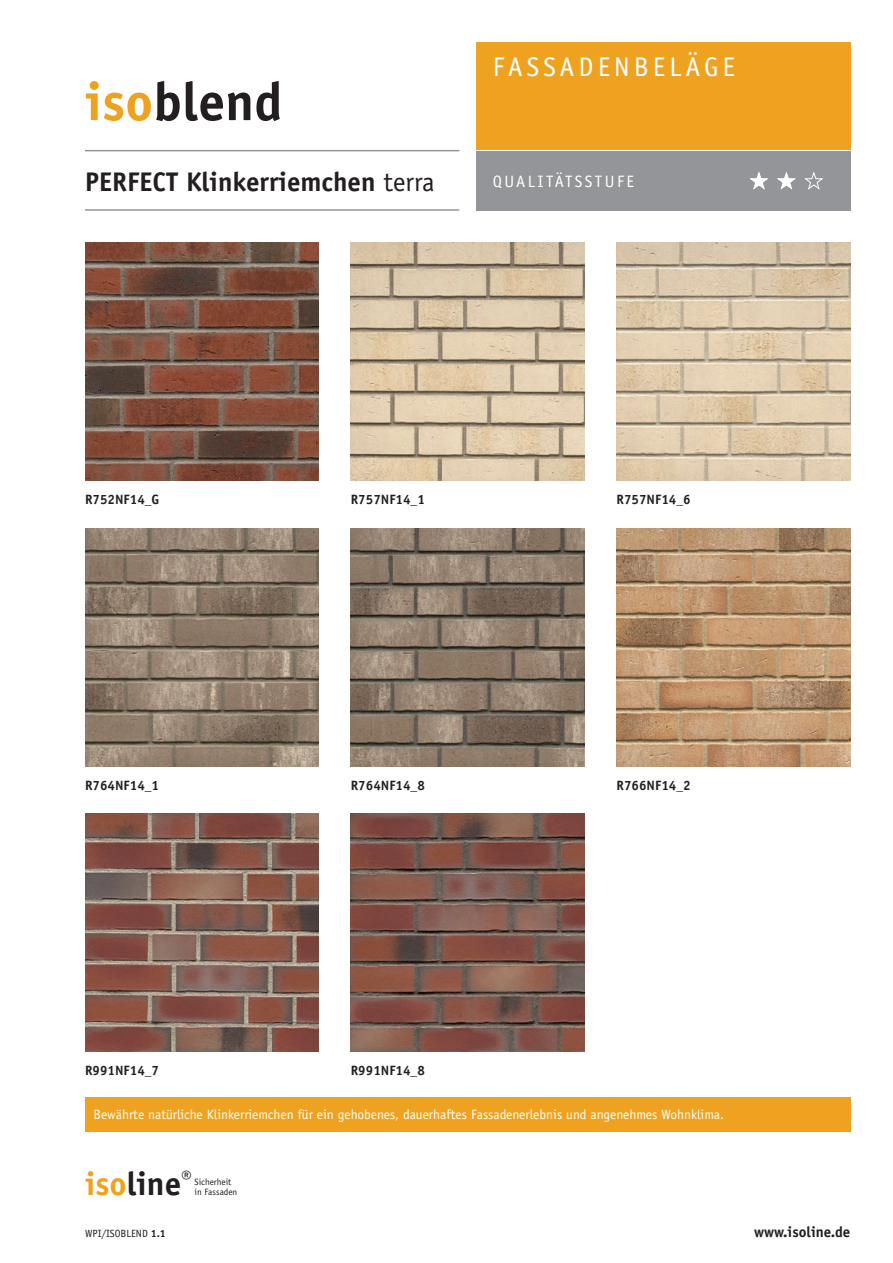
<style>
.page{position:relative;width:893px;height:1263px;background:#fff}
.page>*{position:absolute;margin:0;border:0;box-sizing:border-box;transform-origin:0 0}
.t1{font:700 54px "Officina Sans Std";color:#231f20}
.t2{font:700 27px "Officina Sans Std";color:#231f20}
.t3{font:27px "Officina Sans Std";letter-spacing:.15em;color:#fff}
.t4{font:16.5px "Officina Sans Std";letter-spacing:.15em;color:#fff}
.t5{font:700 15px "Officina Sans Std";color:#231f20}
.t6{font:13.5px "Officina Sans Std";color:#fff}
.t7{font:700 13.5px "Officina Sans Std";color:#231f20}
.t8{font:10.5px "Officina Sans Std";color:#231f20}
.t9{font:9.15px/9.8px "Officina Sans Std";color:#231f20}
.s1{color:#eea21f}
.s2{font-weight:400}
.s3{font-weight:700;font-size:33px;color:#eea21f}
.s4{font-weight:700;font-size:33px}
.s5{font-size:19.2px}
.s6{font-weight:700}
</style>
<div class="page">
<img style="left:85px;top:242px;width:234px;height:238px">
<img style="left:85px;top:528px;width:234px;height:239px">
<img style="left:85px;top:814px;width:234px;height:238px">
<img style="left:351px;top:528px;width:234px;height:239px">
<img style="left:351px;top:814px;width:234px;height:238px">
<img style="left:617px;top:528px;width:233px;height:239px">
<img style="left:351px;top:242px;width:234px;height:238px">
<img style="left:617px;top:242px;width:233px;height:238px">
<div style="left:476px;top:43px;width:374px;height:107px;background:#eea21f"></div>
<div style="left:476px;top:151px;width:374px;height:60px;background:#939598"></div>
<svg style="left:749px;top:172px;width:20px;height:18px"></svg>
<svg style="left:777px;top:172px;width:19px;height:18px"></svg>
<svg style="left:804px;top:172px;width:19px;height:18px"></svg>
<hr style="left:85px;top:150px;width:374px;height:1px;background:#939598">
<hr style="left:85px;top:209px;width:374px;height:2px;background:#939598">
<div style="left:85px;top:1097px;width:765px;height:34px;background:#eea21f"></div>
<h1 class="t1" style="left:85px;top:68px;width:199px"><span class="s1">iso</span>blend</h1>
<h2 class="t2" style="left:85px;top:165px;width:351px">PERFECT Klinkerriemchen <span class="s2">terra</span></h2>
<h2 class="t3" style="left:493px;top:51px;width:244px">FASSADENBELÄGE</h2>
<p class="t4" style="left:493px;top:172px;width:143px">QUALITÄTSSTUFE</p>
<p class="t7" style="left:85px;top:491px;width:76px">R752NF14_G</p>
<p class="t7" style="left:351px;top:491px;width:76px">R757NF14_1</p>
<p class="t7" style="left:617px;top:491px;width:76px">R757NF14_6</p>
<p class="t7" style="left:85px;top:777px;width:76px">R764NF14_1</p>
<p class="t7" style="left:351px;top:777px;width:76px">R764NF14_8</p>
<p class="t7" style="left:617px;top:777px;width:76px">R766NF14_2</p>
<p class="t7" style="left:85px;top:1062px;width:76px">R991NF14_7</p>
<p class="t7" style="left:351px;top:1062px;width:76px">R991NF14_8</p>
<p class="t6" style="left:94px;top:1106px;width:632px">Bewährte natürliche Klinkerriemchen für ein gehobenes, dauerhaftes Fassadenerlebnis und angenehmes Wohnklima.</p>
<p class="t9" style="left:195px;top:1177px;width:44px;text-indent:-110px"><span class="s3">iso</span><span class="s4">line</span><span class="s5">®</span> Sicherheit in Fassaden</p>
<p class="t8" style="left:85px;top:1228px;width:82px">WPI/ISOBLEND <span class="s6">1.1</span></p>
<p class="t5" style="left:754px;top:1223px;width:98px">www.isoline.de</p>
</div>
